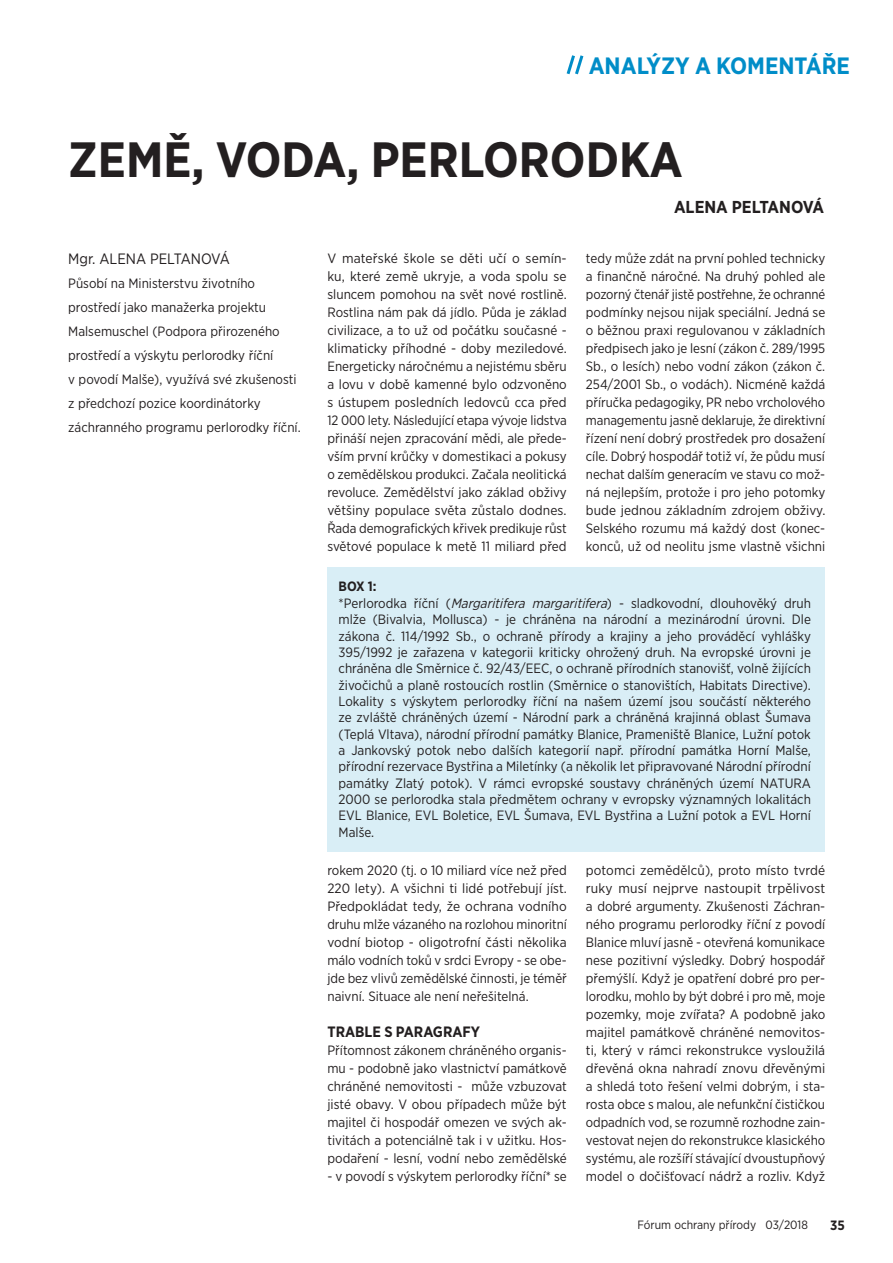
<style>
.page{position:relative;width:893px;height:1263px;background:#fff}
.page>*{position:absolute;margin:0;border:0;box-sizing:border-box;transform-origin:0 0}
.t1{font:700 49.5px "Gotham Narrow";color:#231f20}
.t2{font:700 23.55px "Gotham Narrow";color:#008dc8}
.t3{font:700 17.25px "Gotham Narrow";color:#231f20}
.t4{font:15px "Gotham Narrow";color:#231f20}
.t5{font:700 15px "Gotham Narrow";color:#231f20}
.t6{font:13.5px/18px "Gotham Narrow";color:#231f20;text-align:justify}
.t7{font:700 13.5px "Gotham Narrow";color:#231f20}
.t8{font:12px "Gotham Narrow";color:#231f20}
.s1{font-style:italic}
</style>
<div class="page">
<div style="left:327px;top:567px;width:498px;height:284px;background:#d9eef6"></div>
<svg style="left:566px;top:55px;width:18px;height:20px"></svg>
<p class="t2" style="left:589px;top:51px;width:263px">ANALÝZY A KOMENTÁŘE</p>
<p class="t1" style="left:68px;top:128px;width:616px">ZEMĚ, VODA, PERLORODKA</p>
<p class="t4" style="left:68px;top:250px;width:163px">Mgr. ALENA PELTANOVÁ</p>
<p class="t6" style="left:68px;top:271px;width:234px;line-height:24px;text-align:left">Působí na Ministerstvu životního prostředí jako manažerka projektu Malsemuschel (Podpora přirozeného prostředí a výskytu perlorodky říční<br>v povodí Malše), využívá své zkušenosti z předchozí pozice koordinátorky záchranného programu perlorodky říční.</p>
<p class="t6" style="left:327px;top:249px;width:241px">V mateřské škole se děti učí o semín&shy;ku, které země ukryje, a voda spolu se sluncem pomohou na svět nové rostlině.<br>Rostlina nám pak dá jídlo. Půda je základ civilizace, a to už od počátku současné - klimaticky příhodné - doby meziledové.<br>Energeticky náročnému a nejistému sběru a lovu v době kamenné bylo odzvoněno s ústupem posledních ledovců cca před 12 000 lety. Následující etapa vývoje lidstva přináší nejen zpracování mědi, ale přede&shy;vším první krůčky v domestikaci a pokusy o zemědělskou produkci. Začala neolitická revoluce. Zemědělství jako základ obživy většiny populace světa zůstalo dodnes.<br>Řada demografických křivek predikuje růst světové populace k metě 11 miliard před</p>
<p class="t3" style="left:674px;top:196px;width:152px">ALENA PELTANOVÁ</p>
<p class="t6" style="left:586px;top:249px;width:241px">tedy může zdát na první pohled technicky a finančně náročné. Na druhý pohled ale pozorný čtenář jistě postřehne, že ochranné podmínky nejsou nijak speciální. Jedná se o běžnou praxi regulovanou v základních předpisech jako je lesní (zákon č. 289/1995<br>Sb., o lesích) nebo vodní zákon (zákon č.<br>254/2001 Sb., o vodách). Nicméně každá příručka pedagogiky, PR nebo vrcholového managementu jasně deklaruje, že direktivní řízení není dobrý prostředek pro dosažení cíle. Dobrý hospodář totiž ví, že půdu musí nechat dalším generacím ve stavu co mož&shy;ná nejlepším, protože i pro jeho potomky bude jednou základním zdrojem obživy.<br>Selského rozumu má každý dost (konec&shy;konců, už od neolitu jsme vlastně všichni</p>
<p class="t7" style="left:339px;top:578px;width:39px">BOX 1:</p>
<p class="t6" style="left:339px;top:595px;width:474px;line-height:16.4px">*Perlorodka říční (<span class="s1">Margaritifera margaritifera</span>) - sladkovodní, dlouhověký druh mlže (Bivalvia, Mollusca) - je chráněna na národní a mezinárodní úrovni. Dle zákona č. 114/1992 Sb., o ochraně přírody a krajiny a jeho prováděcí vyhlášky 395/1992 je zařazena v kategorii kriticky ohrožený druh. Na evropské úrovni je chráněna dle Směrnice č. 92/43/EEC, o ochraně přírodních stanovišť, volně žijících živočichů a planě rostoucích rostlin (Směrnice o stanovištích, Habitats Directive).<br>Lokality s výskytem perlorodky říční na našem území jsou součástí některého ze zvláště chráněných území - Národní park a chráněná krajinná oblast Šumava (Teplá Vltava), národní přírodní památky Blanice, Prameniště Blanice, Lužní potok a Jankovský potok nebo dalších kategorií např. přírodní památka Horní Malše, přírodní rezervace Bystřina a Miletínky (a několik let připravované Národní přírodní památky Zlatý potok). V rámci evropské soustavy chráněných území NATURA 2000 se perlorodka stala předmětem ochrany v evropsky významných lokalitách EVL Blanice, EVL Boletice, EVL Šumava, EVL Bystřina a Lužní potok a EVL Horní Malše.</p>
<p class="t6" style="left:327px;top:861px;width:241px">rokem 2020 (tj. o 10 miliard více než před 220 lety). A všichni ti lidé potřebují jíst.<br>Předpokládat tedy, že ochrana vodního druhu mlže vázaného na rozlohou minoritní vodní biotop - oligotrofní části několika málo vodních toků v srdci Evropy - se obe&shy;jde bez vlivů zemědělské činnosti, je téměř naivní. Situace ale není neřešitelná.</p>
<p class="t5" style="left:327px;top:1022px;width:154px">TRABLE S PARAGRAFY</p>
<p class="t6" style="left:327px;top:1041px;width:241px">Přítomnost zákonem chráněného organis&shy;mu - podobně jako vlastnictví památkově chráněné nemovitosti - může vzbuzovat jisté obavy. V obou případech může být majitel či hospodář omezen ve svých ak&shy;tivitách a potenciálně tak i v užitku. Hos&shy;podaření - lesní, vodní nebo zemědělské</p>
<p class="t6" style="left:327px;top:1167px;width:241px">- v povodí s výskytem perlorodky říční* se</p>
<p class="t6" style="left:586px;top:861px;width:241px">potomci zemědělců), proto místo tvrdé ruky musí nejprve nastoupit trpělivost a dobré argumenty. Zkušenosti Záchran&shy;ného programu perlorodky říční z povodí Blanice mluví jasně - otevřená komunikace nese pozitivní výsledky. Dobrý hospodář přemýšlí. Když je opatření dobré pro per&shy;lorodku, mohlo by být dobré i pro mě, moje pozemky, moje zvířata? A podobně jako majitel památkově chráněné nemovitos&shy;ti, který v rámci rekonstrukce vysloužilá dřevěná okna nahradí znovu dřevěnými a shledá toto řešení velmi dobrým, i sta&shy;rosta obce s malou, ale nefunkční čističkou odpadních vod, se rozumně rozhodne zain&shy;vestovat nejen do rekonstrukce klasického systému, ale rozšíří stávající dvoustupňový model o dočišťovací nádrž a rozliv. Když</p>
<p class="t8" style="left:637px;top:1217px;width:172px">Fórum ochrany přírody 03/2018</p>
<p class="t7" style="left:830px;top:1216px;width:16px">35</p>
</div>
